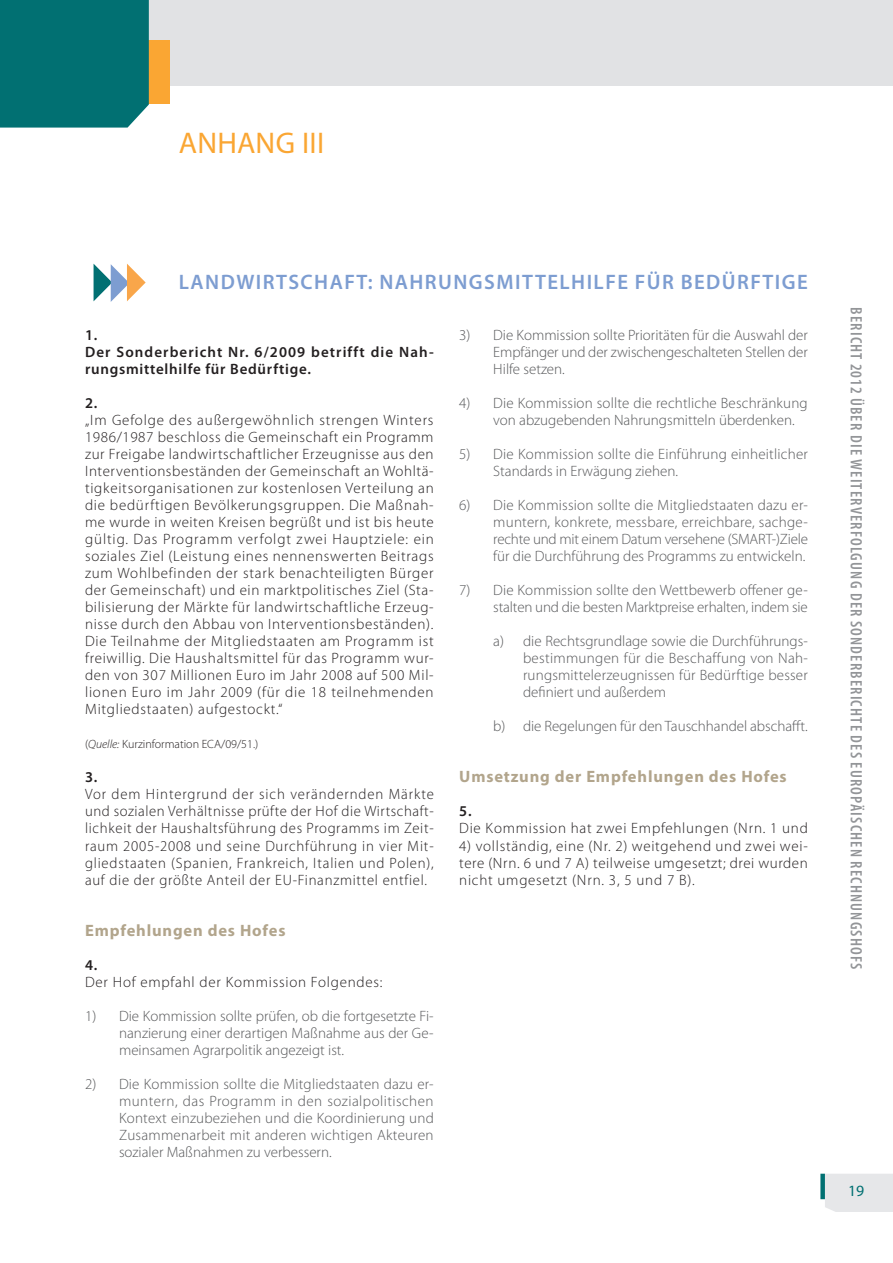
<style>
.page{position:relative;width:893px;height:1263px;background:#fff}
.page>*{position:absolute;margin:0;border:0;box-sizing:border-box;transform-origin:0 0}
.J_01_-_ANN_TITRE_COL{font:30px "Myriad Pro";letter-spacing:.01em;color:#faa633}
.J_02_-_ANN__TITRE_CO{font:600 21px "Myriad Pro";letter-spacing:.07em;color:#7d9dd1}
.t1{font:600 condensed 16.5px "Myriad Pro";letter-spacing:.07em;color:#939598}
.J_03_-_ANN__TITRE_AU{font:700 16.5px "Myriad Pro";letter-spacing:.05em;color:#b2a58c}
.t2{font:15.75px "Myriad Pro";color:#017072}
.J_06_-_ANN__TEXTE_CO{font:300 15px/17px "Myriad Pro";letter-spacing:.05em;color:#231f20;text-align:justify}
.J_07_-_ANN__a__TEXTE{font:300 15px/17px "Myriad Pro";color:#57585a;text-align:justify}
.J_06_-_ANN__TEXTE_CO-2{font:600 15px/17px "Myriad Pro";letter-spacing:.07em;color:#231f20}
.J_04_-_ANN_CHIFFRES{font:600 15px "Myriad Pro";color:#231f20}
.F_07_-_SOURCE{font:300 12px "Myriad Pro";color:#231f20}
.s1{font-style:italic}
</style>
<div class="page">
<div style="left:820px;top:1174px;width:5px;height:25px;background:#017072"></div>
<div style="left:823px;top:1173px;width:70px;height:39px;background:#e6e7e9"></div>
<div style="left:0;top:0;width:893px;height:85px;background:#e1e2e4"></div>
<div style="left:149px;top:40px;width:21px;height:64px;background:#faa633"></div>
<div style="left:0;top:0;width:149px;height:128px;background:#017072"></div>
<svg style="left:94px;top:264px;width:52px;height:38px"></svg>
<p class="J_01_-_ANN_TITRE_COL" style="left:179px;top:125px;width:147px">ANHANG III</p>
<p class="J_02_-_ANN__TITRE_CO" style="left:179px;top:269px;width:630px">LANDWIRTSCHAFT: NAHRUNGSMITTELHILFE FÜR BEDÜRFTIGE</p>
<p class="J_04_-_ANN_CHIFFRES" style="left:85px;top:326px;width:14px">1.</p>
<p class="J_06_-_ANN__TEXTE_CO-2" style="left:85px;top:343px;width:350px">Der Sonderbericht Nr. 6/2009 betrifft die Nah‑ rungsmittelhilfe für Bedürftige.</p>
<p class="J_04_-_ANN_CHIFFRES" style="left:85px;top:394px;width:14px">2.</p>
<p class="J_06_-_ANN__TEXTE_CO" style="left:85px;top:412px;width:350px">„Im Gefolge des außergewöhnlich strengen Winters 1986/1987 beschloss die Gemeinschaft ein Programm zur Freigabe landwirtschaftlicher Erzeugnisse aus den Interventionsbeständen der Gemeinschaft an Wohltä&shy;tigkeitsorganisationen zur kostenlosen Verteilung an die bedürftigen Bevölkerungsgruppen. Die Maßnah&shy;me wurde in weiten Kreisen begrüßt und ist bis heute gültig. Das Programm verfolgt zwei Hauptziele: ein soziales Ziel (Leistung eines nennenswerten Beitrags zum Wohlbefinden der stark benachteiligten Bürger der Gemeinschaft) und ein marktpolitisches Ziel (Sta&shy;bilisierung der Märkte für landwirtschaftliche Erzeug&shy;nisse durch den Abbau von Interventionsbeständen).<br>Die Teilnahme der Mitgliedstaaten am Programm ist freiwillig. Die Haushaltsmittel für das Programm wur&shy;den von 307 Millionen Euro im Jahr 2008 auf 500 Mil&shy;lionen Euro im Jahr 2009 (für die 18 teilnehmenden Mitgliedstaaten) aufgestockt.“</p>
<p class="F_07_-_SOURCE" style="left:85px;top:738px;width:175px">(<span class="s1">Quelle:</span> Kurzinformation ECA/09/51.)</p>
<p class="J_04_-_ANN_CHIFFRES" style="left:85px;top:768px;width:14px">3.</p>
<p class="J_06_-_ANN__TEXTE_CO" style="left:85px;top:786px;width:350px">Vor dem Hintergrund der sich verändernden Märkte und sozialen Verhältnisse prüfte der Hof die Wirtschaft&shy;lichkeit der Haushaltsführung des Programms im Zeit&shy;raum 2005-2008 und seine Durchführung in vier Mit&shy;gliedstaaten (Spanien, Frankreich, Italien und Polen), auf die der größte Anteil der EU‑Finanzmittel entfiel.</p>
<p class="J_03_-_ANN__TITRE_AU" style="left:85px;top:919px;width:202px">Empfehlungen des Hofes</p>
<p class="J_04_-_ANN_CHIFFRES" style="left:85px;top:955px;width:14px">4.</p>
<p class="J_06_-_ANN__TEXTE_CO" style="left:85px;top:973px;width:299px">Der Hof empfahl der Kommission Folgendes:</p>
<p class="J_07_-_ANN__a__TEXTE" style="left:119px;top:1007px;width:316px;text-indent:-34px">1) Die Kommission sollte prüfen, ob die fortgesetzte Fi&shy;nanzierung einer derartigen Maßnahme aus der Ge&shy;meinsamen Agrarpolitik angezeigt ist.</p>
<p class="J_07_-_ANN__a__TEXTE" style="left:119px;top:1075px;width:316px;text-indent:-34px">2) Die Kommission sollte die Mitgliedstaaten dazu er&shy;muntern, das Programm in den sozialpolitischen Kontext einzubeziehen und die Koordinierung und Zusammenarbeit mit anderen wichtigen Akteuren sozialer Maßnahmen zu verbessern.</p>
<p class="J_07_-_ANN__a__TEXTE" style="left:493px;top:327px;width:316px;text-indent:-34px">3) Die Kommission sollte Prioritäten für die Auswahl der Empfänger und der zwischengeschalteten Stellen der Hilfe setzen.</p>
<p class="J_07_-_ANN__a__TEXTE" style="left:493px;top:395px;width:316px;text-indent:-34px">4) Die Kommission sollte die rechtliche Beschränkung von abzugebenden Nahrungsmitteln überdenken.</p>
<p class="J_07_-_ANN__a__TEXTE" style="left:493px;top:446px;width:316px;text-indent:-34px">5) Die Kommission sollte die Einführung einheitlicher<br>Standards in Erwägung ziehen.</p>
<p class="J_07_-_ANN__a__TEXTE" style="left:493px;top:497px;width:316px;text-indent:-34px">6) Die Kommission sollte die Mitgliedstaaten dazu er&shy;muntern, konkrete, messbare, erreichbare, sachge&shy;rechte und mit einem Datum versehene (SMART-)Ziele für die Durchführung des Programms zu entwickeln.</p>
<p class="J_07_-_ANN__a__TEXTE" style="left:459px;top:582px;width:350px;text-align:right">7) Die Kommission sollte den Wettbewerb offener ge&shy;stalten und die besten Marktpreise erhalten, indem sie</p>
<p class="J_07_-_ANN__a__TEXTE" style="left:523px;top:633px;width:286px;text-indent:-30px">a) die Rechtsgrundlage sowie die Durchführungs&shy;bestimmungen für die Beschaffung von Nah&shy;rungsmittelerzeugnissen für Bedürftige besser definiert und außerdem</p>
<p class="J_07_-_ANN__a__TEXTE" style="left:493px;top:718px;width:316px">b) die Regelungen für den Tauschhandel abschafft.</p>
<p class="J_03_-_ANN__TITRE_AU" style="left:459px;top:766px;width:329px">Umsetzung der Empfehlungen des Hofes</p>
<p class="J_04_-_ANN_CHIFFRES" style="left:459px;top:802px;width:14px">5.</p>
<p class="J_06_-_ANN__TEXTE_CO" style="left:459px;top:820px;width:350px">Die Kommission hat zwei Empfehlungen (Nrn. 1 und</p>
<p class="J_06_-_ANN__TEXTE_CO" style="left:459px;top:837px;width:350px">4) vollständig, eine (Nr. 2) weitgehend und zwei wei&shy;tere (Nrn. 6 und 7 A) teilweise umgesetzt; drei wurden nicht umgesetzt (Nrn. 3, 5 und 7 B).</p>
<p class="t1" style="left:865px;top:307px;width:664px;rotate:90deg">BERICHT 2012 ÜBER DIE WEITERVERFOLGUNG DER SONDERBERICHTE DES EUROPÄISCHEN RECHNUNGSHOFS</p>
<p class="t2" style="left:848px;top:1180px;width:18px">19</p>
</div>
